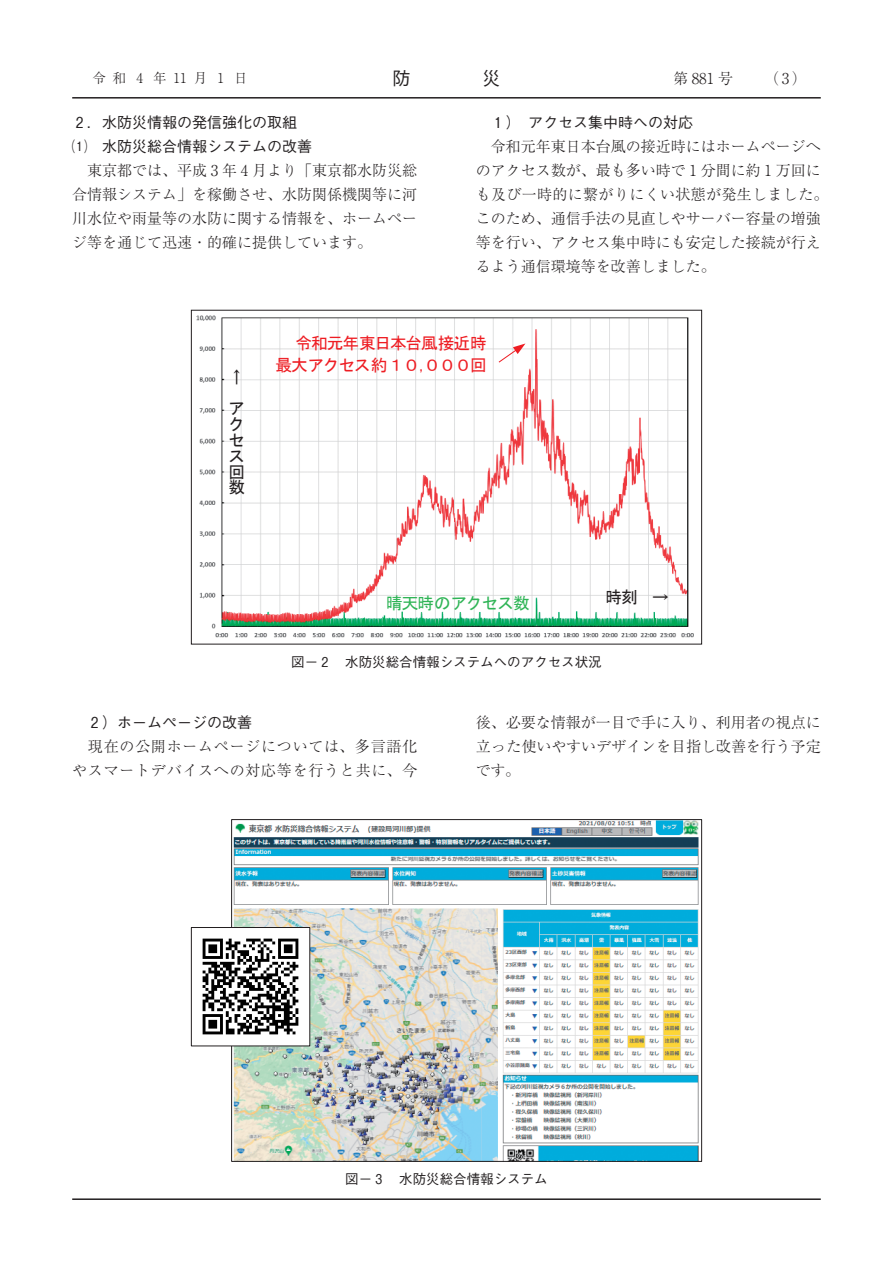
<style>
.page{position:relative;width:893px;height:1263px;background:#fff}
.page>*{position:absolute;margin:0;border:0;box-sizing:border-box;transform-origin:0 0}
.t1{font:500 18px "Gothic BBB Pro";color:#231f20}
.t2{font:16.65px/21.6px "MS Gothic";letter-spacing:-.06em;color:#ee1d23;text-align:right}
.t3{font:16.65px/15.9px "MS Gothic";color:#231f20}
.t4{font:16.65px "MS Gothic";letter-spacing:-.06em;color:#2fb456}
.t5{font:300 15px/24px "Ryumin Pro";color:#231f20;text-align:justify}
.t6{font:500 15px/24px "Gothic BBB Pro";color:#231f20}
.t7{font:300 15px/24px "Ryumin Pro";letter-spacing:.05em;color:#231f20}
.t8{font:500 13.5px "Gothic BBB Pro";color:#231f20}
.t9{font:300 13.5px "Ryumin Pro";color:#231f20}
</style>
<div class="page">
<hr style="left:72px;top:97px;width:749px;height:2px;background:#231f20">
<hr style="left:72px;top:1198px;width:749px;height:2px;background:#231f20">
<img style="left:196px;top:315px;width:498px;height:323px">
<svg style="left:498px;top:343px;width:27px;height:20px"></svg>
<img style="left:233px;top:821px;width:466px;height:338px">
<img style="left:202px;top:929px;width:106px;height:115px">
<div style="left:191px;top:927px;width:119px;height:119px;border:1px solid #231f20"></div>
<p class="t9" style="left:92px;top:68px;width:157px">令 和 4 年 11 月 1 日</p>
<p class="t1" style="left:392px;top:64px;width:19px">防</p>
<p class="t1" style="left:482px;top:64px;width:19px">災</p>
<p class="t5" style="left:673px;top:65px;width:61px">第 881 号</p>
<p class="t5" style="left:764px;top:65px;width:44px">（3）</p>
<p class="t6" style="left:72px;top:109px;width:241px">２．水防災情報の発信強化の取組<br>⑴　水防災総合情報システムの改善</p>
<p class="t5" style="left:72px;top:157px;width:346px">　東京都では、平成３年４月より「東京都水防災総合情報システム」を稼働させ、水防関係機関等に河川水位や雨量等の水防に関する情報を、ホームページ等を通じて迅速・的確に提供しています。</p>
<p class="t6" style="left:494px;top:109px;width:200px">１）　アクセス集中時への対応</p>
<p class="t5" style="left:476px;top:133px;width:354px;text-align:left">　令和元年東日本台風の接近時にはホームページへのアクセス数が、最も多い時で１分間に約１万回にも及び一時的に繋がりにくい状態が発生しました。このため、通信手法の見直しやサーバー容量の増強等を行い、アクセス集中時にも安定した接続が行えるよう通信環境等を改善しました。</p>
<p class="t3" style="left:228px;top:362px;width:17px;line-height:30.9px">←ア</p>
<p class="t3" style="left:228px;top:416px;width:17px">クセス回数</p>
<p class="t2" style="left:275px;top:333px;width:213px">令和元年東日本台風接近時最大アクセス約１０，０００回</p>
<p class="t4" style="left:386px;top:595px;width:145px">晴天時のアクセス数</p>
<p class="t3" style="left:605px;top:589px;width:65px">時刻 →</p>
<p class="t8" style="left:291px;top:651px;width:312px">図− ２　水防災総合情報システムへのアクセス状況</p>
<p class="t6" style="left:91px;top:709px;width:163px">２）ホームページの改善</p>
<p class="t7" style="left:72px;top:733px;width:346px">　現在の公開ホームページについては、多言語化やスマートデバイスへの対応等を行うと共に、今</p>
<p class="t5" style="left:476px;top:709px;width:347px">後、必要な情報が一目で手に入り、利用者の視点に立った使いやすいデザインを目指し改善を行う予定です。</p>
<p class="t8" style="left:345px;top:1168px;width:204px">図− ３　水防災総合情報システム</p>
</div>
